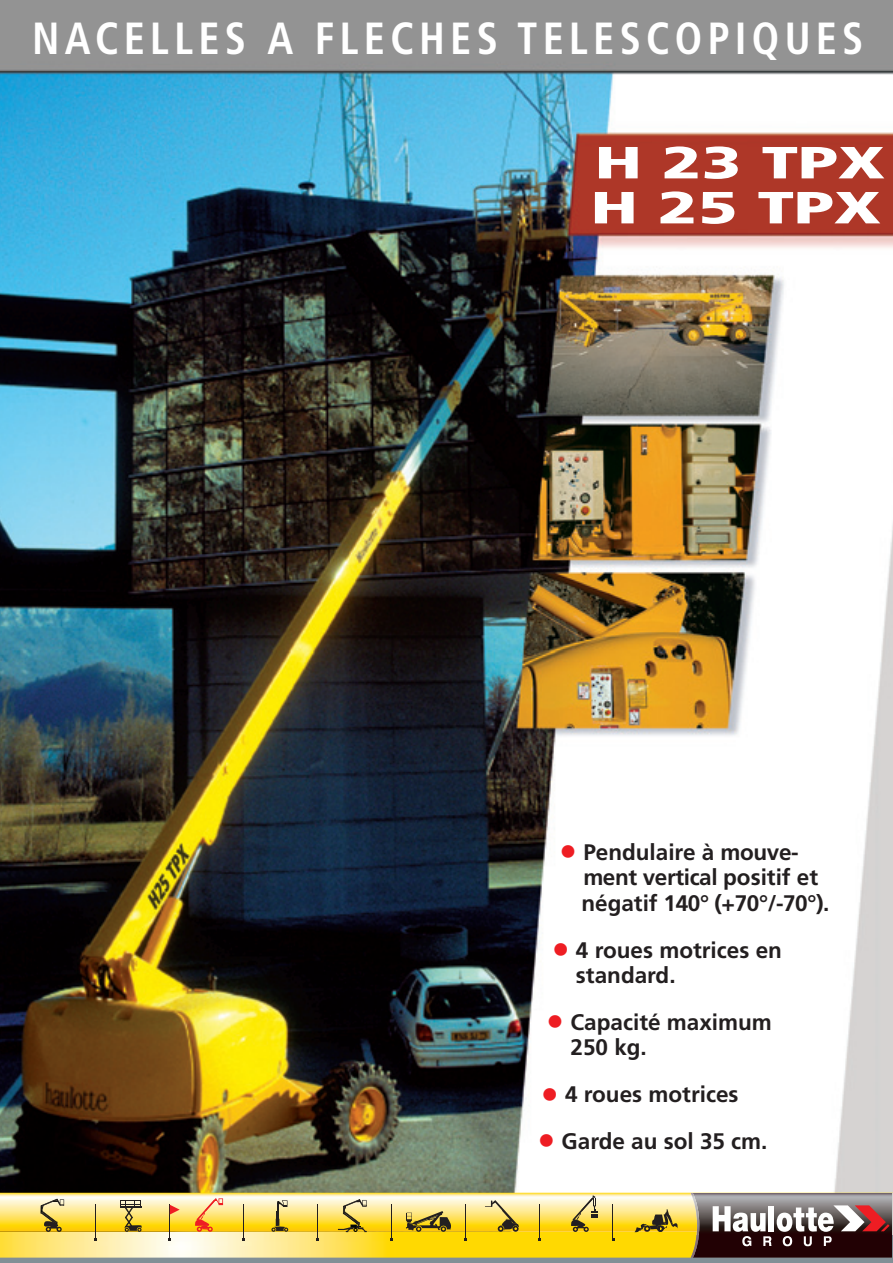
<style>
.page{position:relative;width:893px;height:1263px;background:#fff}
.page>*{position:absolute;margin:0;border:0;box-sizing:border-box;transform-origin:0 0}
.t1{font:700 condensed 45px "Frutiger";letter-spacing:.125em;color:#fff;scale:.94 1}
.t2{font:900 45px/45px "Frutiger";color:#fff;scale:1.45 1}
.t3{font:700 22.5px/25.5px "Frutiger";color:#231f20}
.s1{font-weight:400;font-stretch:condensed;font-size:36px;color:#ee1d23}
</style>
<div class="page">
<img style="left:0;top:0;width:892px;height:1193px">
<div style="left:0;top:1235px;width:892px;height:28px;background:#828f96"></div>
<img style="left:0;top:1232px;width:892px;height:26px">
<img style="left:0;top:1193px;width:892px;height:39px">
<hr style="left:95px;top:1205px;width:1px;height:33px;background:#231f20">
<hr style="left:169px;top:1205px;width:1px;height:33px;background:#231f20">
<hr style="left:243px;top:1205px;width:1px;height:33px;background:#231f20">
<hr style="left:317px;top:1205px;width:1px;height:33px;background:#231f20">
<hr style="left:391px;top:1205px;width:1px;height:33px;background:#231f20">
<hr style="left:539px;top:1205px;width:1px;height:33px;background:#231f20">
<hr style="left:612px;top:1205px;width:1px;height:33px;background:#231f20">
<svg style="left:634px;top:1209px;width:43px;height:24px"></svg>
<hr style="left:465px;top:1204px;width:1px;height:34px;background:#231f20">
<svg style="left:406px;top:1211px;width:45px;height:21px"></svg>
<svg style="left:338px;top:1199px;width:29px;height:33px"></svg>
<svg style="left:271px;top:1200px;width:17px;height:32px"></svg>
<svg style="left:194px;top:1198px;width:29px;height:34px"></svg>
<svg style="left:120px;top:1200px;width:22px;height:32px"></svg>
<svg style="left:485px;top:1200px;width:34px;height:32px"></svg>
<svg style="left:570px;top:1195px;width:28px;height:37px"></svg>
<svg style="left:40px;top:1199px;width:24px;height:33px"></svg>
<svg style="left:170px;top:1205px;width:10px;height:10px"></svg>
<img style="left:698px;top:1193px;width:193px;height:65px">
<img style="left:690px;top:1193px;width:8px;height:65px">
<svg style="left:712px;top:1205px;width:177px;height:41px"></svg>
<h1 class="t1" style="left:32px;top:20px;width:885px">NACELLES A FLECHES TELESCOPIQUES</h1>
<h1 class="t2" style="left:590px;top:144px;width:204px">H 23 TPX<br>H 25 TPX</h1>
<p class="t3" style="left:581px;top:841px;width:249px;text-indent:-22px"><span class="s1">•</span> Pendulaire à mouve&shy;ment vertical positif et négatif 140° (+70°/-70°).</p>
<p class="t3" style="left:576px;top:939px;width:207px;text-indent:-24px"><span class="s1">•</span> 4 roues motrices en standard.</p>
<p class="t3" style="left:570px;top:1011px;width:203px;text-indent:-24px"><span class="s1">•</span> Capacité maximum<br>250 kg.</p>
<p class="t3" style="left:541px;top:1083px;width:199px"><span class="s1">•</span> 4 roues motrices</p>
<p class="t3" style="left:537px;top:1130px;width:232px"><span class="s1">•</span> Garde au sol 35 cm.</p>
</div>
